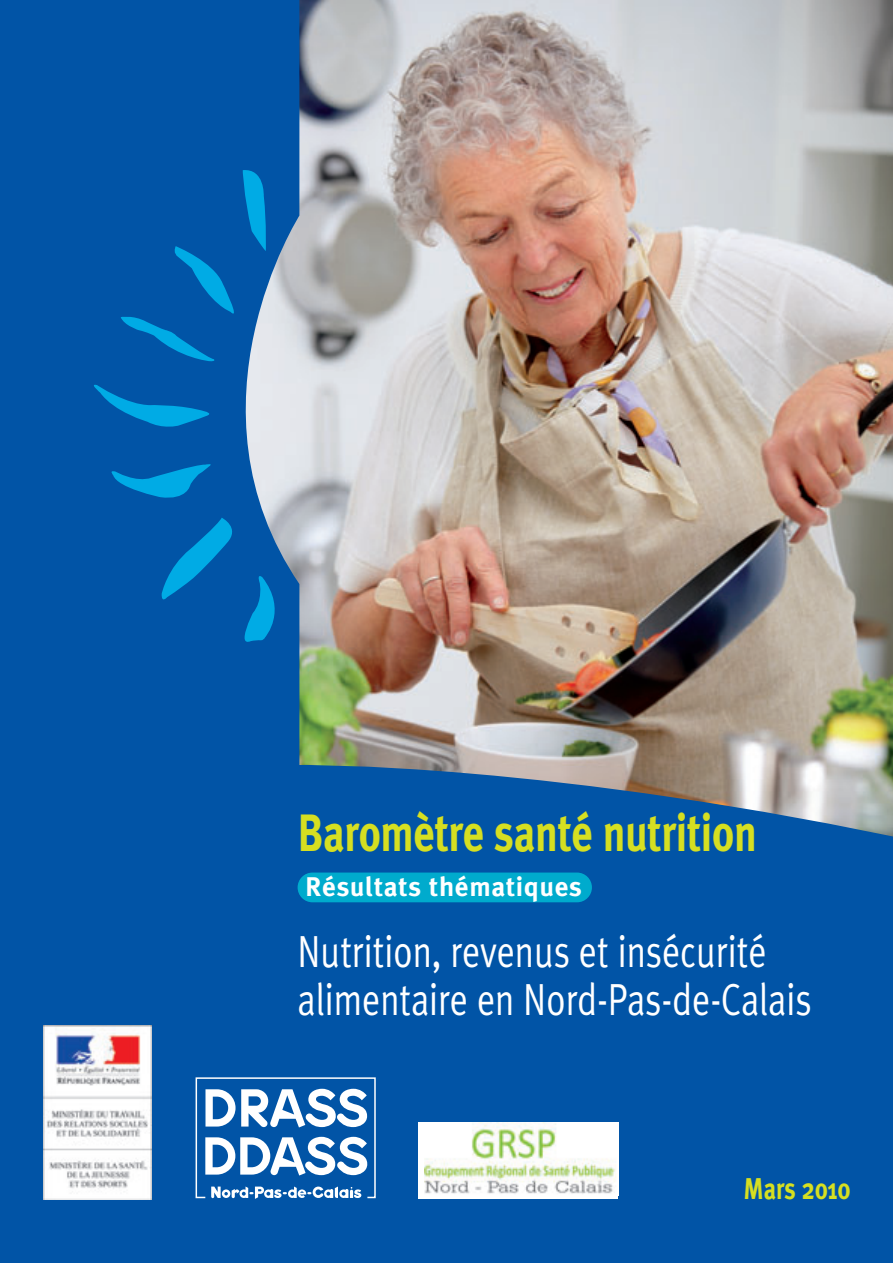
<style>
.page{position:relative;width:893px;height:1263px;background:#fff}
.page>*{position:absolute;margin:0;border:0;box-sizing:border-box;transform-origin:0 0}
.t1{font:700 52.5px "Meta Plus";letter-spacing:-.005em;color:#d6df21;scale:.8 1}
.t2{font:45px/48px "Meta Plus Normal";color:#fff;scale:.8 1}
.t3{font:700 30px "Meta Plus";color:#d6df21;scale:.8 1}
.t4{font:700 27px "Meta Plus";letter-spacing:.025em;color:#fff}
</style>
<div class="page">
<img style="left:0;top:0;width:892px;height:1263px">
<svg style="left:121px;top:168px;width:146px;height:194px;background:#0762af"></svg>
<svg style="left:88px;top:383px;width:126px;height:47px;background:#006bb6"></svg>
<svg style="left:108px;top:463px;width:107px;height:38px;background:#0074bd"></svg>
<svg style="left:161px;top:518px;width:127px;height:129px;background:#0767b2"></svg>
<svg style="left:195px;top:1077px;width:181px;height:122px"></svg>
<div style="left:418px;top:1123px;width:200px;height:76px;background:#fff"></div>
<img style="left:424px;top:1123px;width:192px;height:71px">
<img style="left:43px;top:1026px;width:108px;height:173px">
<div style="left:297px;top:873px;width:295px;height:29px;background:#00abcd;border-radius:15px"></div>
<p class="t1" style="left:297px;top:812px;width:575px">Baromètre santé nutrition</p>
<p class="t4" style="left:305px;top:876px;width:278px">Résultats thématiques</p>
<p class="t2" style="left:297px;top:930px;width:644px">Nutrition, revenus et insécurité alimentaire en Nord-Pas-de-Calais</p>
<p class="t3" style="left:743px;top:1176px;width:136px">Mars 2010</p>
</div>
